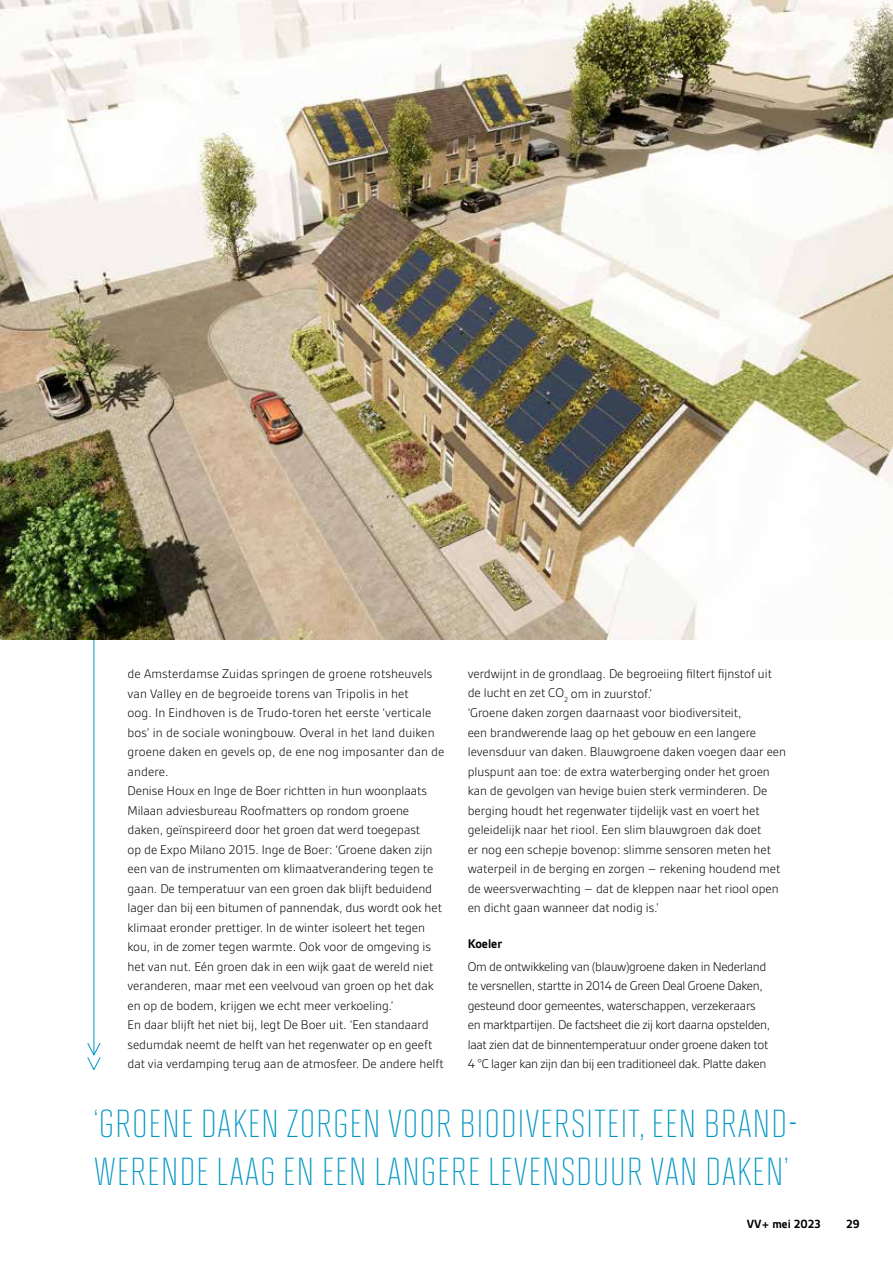
<style>
.page{position:relative;width:893px;height:1263px;background:#fff}
.page>*{position:absolute;margin:0;border:0;box-sizing:border-box;transform-origin:0 0}
.t1{font:39px/48px "Solano Gothic MVB Lt Cap";letter-spacing:.02em;color:#0097c5}
.t2{font:300 13.5px/19.5px "Gesta";color:#000}
.t3{font:300 13.5px/19.5px "Gesta";letter-spacing:-.02em;color:#000}
.t4{font:700 13.5px "Gesta";color:#000}
.t5{font:700 12.75px "Gesta";color:#000}
</style>
<div class="page">
<hr style="left:94px;top:639px;width:1px;height:416px;background:#0097c5">
<svg style="left:87px;top:1042px;width:14px;height:28px"></svg>
<img style="left:0;top:0;width:893px;height:639px">
<p class="t2" style="left:128px;top:664px;width:318px">de Amsterdamse Zuidas springen de groene rotsheuvels van Valley en de begroeide torens van Tripolis in het<br>oog. In Eindhoven is de Trudo-toren het eerste ‘verticale bos’ in de sociale woningbouw. Overal in het land duiken groene daken en gevels op, de ene nog imposanter dan de andere.<br>Denise Houx en Inge de Boer richtten in hun woonplaats Milaan adviesbureau Roofmatters op rondom groene daken, geïnspireerd door het groen dat werd toegepast<br>op de Expo Milano 2015. Inge de Boer: ‘Groene daken zijn een van de instrumenten om klimaatverandering tegen te gaan. De temperatuur van een groen dak blijft beduidend lager dan bij een bitumen of pannendak, dus wordt ook het klimaat eronder prettiger. In de winter isoleert het tegen kou, in de zomer tegen warmte. Ook voor de omgeving is het van nut. Eén groen dak in een wijk gaat de wereld niet veranderen, maar met een veelvoud van groen op het dak en op de bodem, krijgen we echt meer verkoeling.’<br>En daar blijft het niet bij, legt De Boer uit. ‘Een standaard sedumdak neemt de helft van het regenwater op en geeft dat via verdamping terug aan de atmosfeer. De andere helft</p>
<p class="t2" style="left:468px;top:664px;width:320px">verdwijnt in de grondlaag. De begroeiing filtert fijnstof uit de lucht en zet CO<sub>2</sub> om in zuurstof.’<br>‘Groene daken zorgen daarnaast voor biodiversiteit,<br>een brandwerende laag op het gebouw en een langere levensduur van daken. Blauwgroene daken voegen daar een pluspunt aan toe: de extra waterberging onder het groen kan de gevolgen van hevige buien sterk verminderen. De berging houdt het regenwater tijdelijk vast en voert het geleidelijk naar het riool. Een slim blauwgroen dak doet<br>er nog een schepje bovenop: slimme sensoren meten het waterpeil in de berging en zorgen – rekening houdend met de weersverwachting – dat de kleppen naar het riool open en dicht gaan wanneer dat nodig is.’</p>
<p class="t4" style="left:468px;top:936px;width:36px">Koeler</p>
<p class="t3" style="left:468px;top:956px;width:304px">Om de ontwikkeling van (blauw)groene daken in Nederland te versnellen, startte in 2014 de Green Deal Groene Daken, gesteund door gemeentes, waterschappen, verzekeraars en marktpartijen. De factsheet die zij kort daarna opstelden, laat zien dat de binnentemperatuur onder groene daken tot 4 °C lager kan zijn dan bij een traditioneel dak. Platte daken</p>
<h1 class="t1" style="left:94px;top:1100px;width:705px">‘GROENE DAKEN ZORGEN VOOR BIODIVERSITEIT, EEN BRAND-<br>WERENDE LAAG EN EEN LANGERE LEVENSDUUR VAN DAKEN’</h1>
<p class="t5" style="left:747px;top:1217px;width:75px">VV+ mei 2023</p>
<p class="t5" style="left:846px;top:1217px;width:15px">29</p>
</div>
